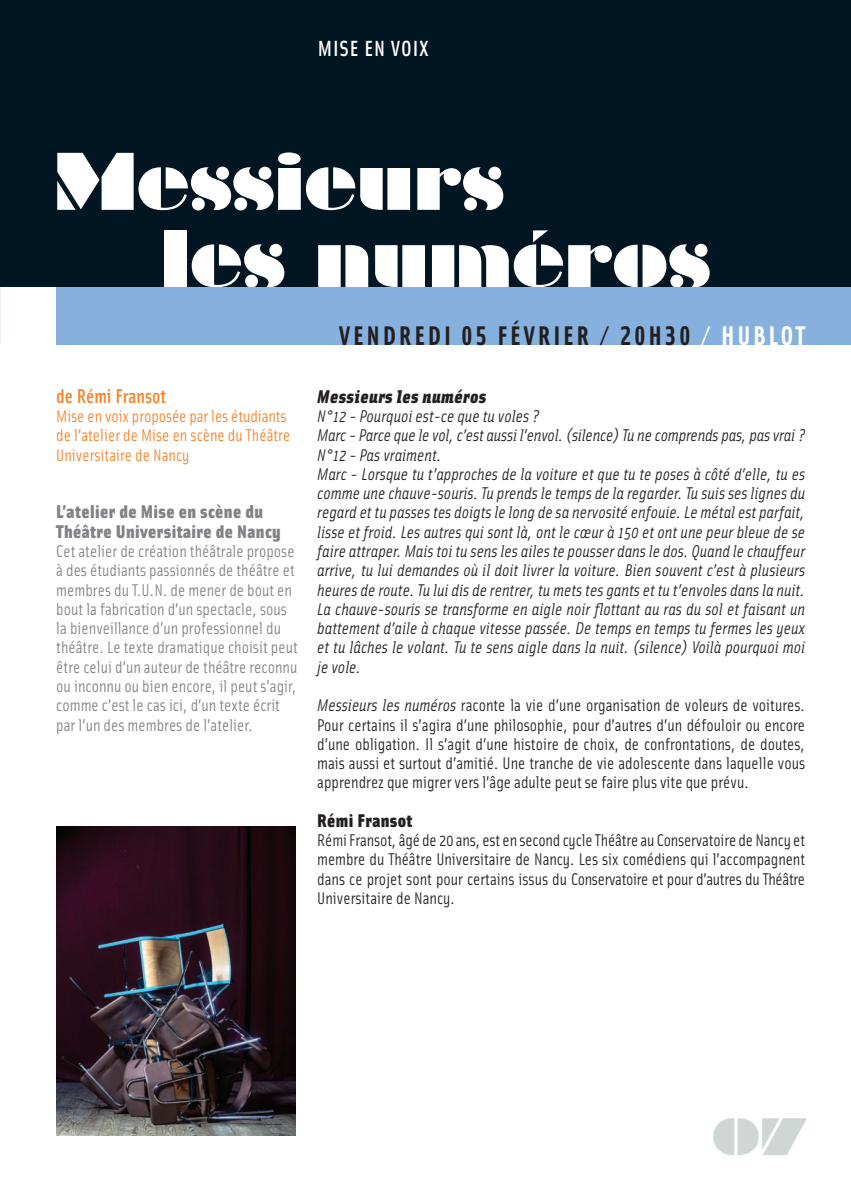
<style>
.page{position:relative;width:851px;height:1191px;background:#fff}
.page>*{position:absolute;margin:0;border:0;box-sizing:border-box;transform-origin:0 0}
.t1{font:74px/77.2px "Braggadocio";letter-spacing:-.015em;color:#fff}
.t2{font:48px "Braggadocio";color:#cfd6d4}
.t3{font:27px "Solex Bold Lining";letter-spacing:.1em;color:#231f20}
.t4{font:500 22px "Solex";letter-spacing:.04em;color:#fff}
.t5{font:500 20px "Solex";color:#f58229}
.t6{font:900 18.4px/19.2px "Solex";letter-spacing:.02em;color:#808285}
.t7{font:italic 900 18.4px "Solex";letter-spacing:.02em;color:#231f20}
.t8{font:900 18.4px "Solex";letter-spacing:.02em;color:#231f20}
.t9{font:italic 17px/19.2px "Solex";color:#231f20}
.t10{font:17px/19.2px "Solex";color:#231f20;text-align:justify}
.t11{font:17px/19.2px "Solex";color:#808285}
.t12{font:17px/19.2px "Solex";color:#f58229}
.s1{color:#fff}
.s2{font-style:italic}
</style>
<div class="page">
<img style="left:57px;top:827px;width:238px;height:308px">
<div style="left:0;top:0;width:850px;height:287px;background:#011622"></div>
<div style="left:57px;top:287px;width:793px;height:58px;background:#86b1de"></div>
<p class="t4" style="left:318px;top:34px;width:112px">MISE EN VOIX</p>
<h1 class="t1" style="left:159px;top:143px;width:552px;text-indent:-107px">Messieurs<br>les numéros</h1>
<h3 class="t3" style="left:338px;top:318px;width:468px">VENDREDI 05 FÉVRIER / 20H30 <span class="s1">/ HUBLOT</span></h3>
<p class="t5" style="left:56px;top:383px;width:111px">de Rémi Fransot</p>
<p class="t12" style="left:56px;top:406px;width:235px">Mise en voix proposée par les étudiants de l’atelier de Mise en scène du Théâtre<br>Universitaire de Nancy</p>
<p class="t6" style="left:56px;top:501px;width:226px">L’atelier de Mise en scène du<br>Théâtre Universitaire de Nancy</p>
<p class="t11" style="left:56px;top:541px;width:243px">Cet atelier de création théâtrale propose à des étudiants passionnés de théâtre et membres du T.U.N. de mener de bout en bout la fabrication d’un spectacle, sous la bienveillance d’un professionnel du théâtre. Le texte dramatique choisit peut être celui d’un auteur de théâtre reconnu ou inconnu ou bien encore, il peut s’agir, comme c’est le cas ici, d’un texte écrit par l’un des membres de l’atelier.</p>
<p class="t7" style="left:317px;top:383px;width:171px">Messieurs les numéros</p>
<p class="t9" style="left:317px;top:406px;width:489px">N°12 - Pourquoi est-ce que tu voles ?<br>Marc - Parce que le vol, c’est aussi l’envol. (silence) Tu ne comprends pas, pas vrai ?<br>N°12 - Pas vraiment.<br>Marc - Lorsque tu t’approches de la voiture et que tu te poses à côté d’elle, tu es comme une chauve-souris. Tu prends le temps de la regarder. Tu suis ses lignes du regard et tu passes tes doigts le long de sa nervosité enfouie. Le métal est parfait, lisse et froid. Les autres qui sont là, ont le cœur à 150 et ont une peur bleue de se faire attraper. Mais toi tu sens les ailes te pousser dans le dos. Quand le chauffeur arrive, tu lui demandes où il doit livrer la voiture. Bien souvent c’est à plusieurs heures de route. Tu lui dis de rentrer, tu mets tes gants et tu t’envoles dans la nuit.<br>La chauve-souris se transforme en aigle noir flottant au ras du sol et faisant un battement d’aile à chaque vitesse passée. De temps en temps tu fermes les yeux et tu lâches le volant. Tu te sens aigle dans la nuit. (silence) Voilà pourquoi moi je vole.</p>
<p class="t10" style="left:317px;top:695px;width:489px"><span class="s2">Messieurs les numéros</span> raconte la vie d’une organisation de voleurs de voitures.<br>Pour certains il s’agira d’une philosophie, pour d’autres d’un défouloir ou encore d’une obligation. Il s’agit d’une histoire de choix, de confrontations, de doutes, mais aussi et surtout d’amitié. Une tranche de vie adolescente dans laquelle vous apprendrez que migrer vers l’âge adulte peut se faire plus vite que prévu.</p>
<p class="t8" style="left:317px;top:807px;width:97px">Rémi Fransot</p>
<p class="t10" style="left:317px;top:830px;width:489px">Rémi Fransot, âgé de 20 ans, est en second cycle Théâtre au Conservatoire de Nancy et membre du Théâtre Universitaire de Nancy. Les six comédiens qui l’accompagnent dans ce projet sont pour certains issus du Conservatoire et pour d’autres du Théâtre Universitaire de Nancy.</p>
<h2 class="t2" style="left:711px;top:1107px;width:97px">07</h2>
</div>
